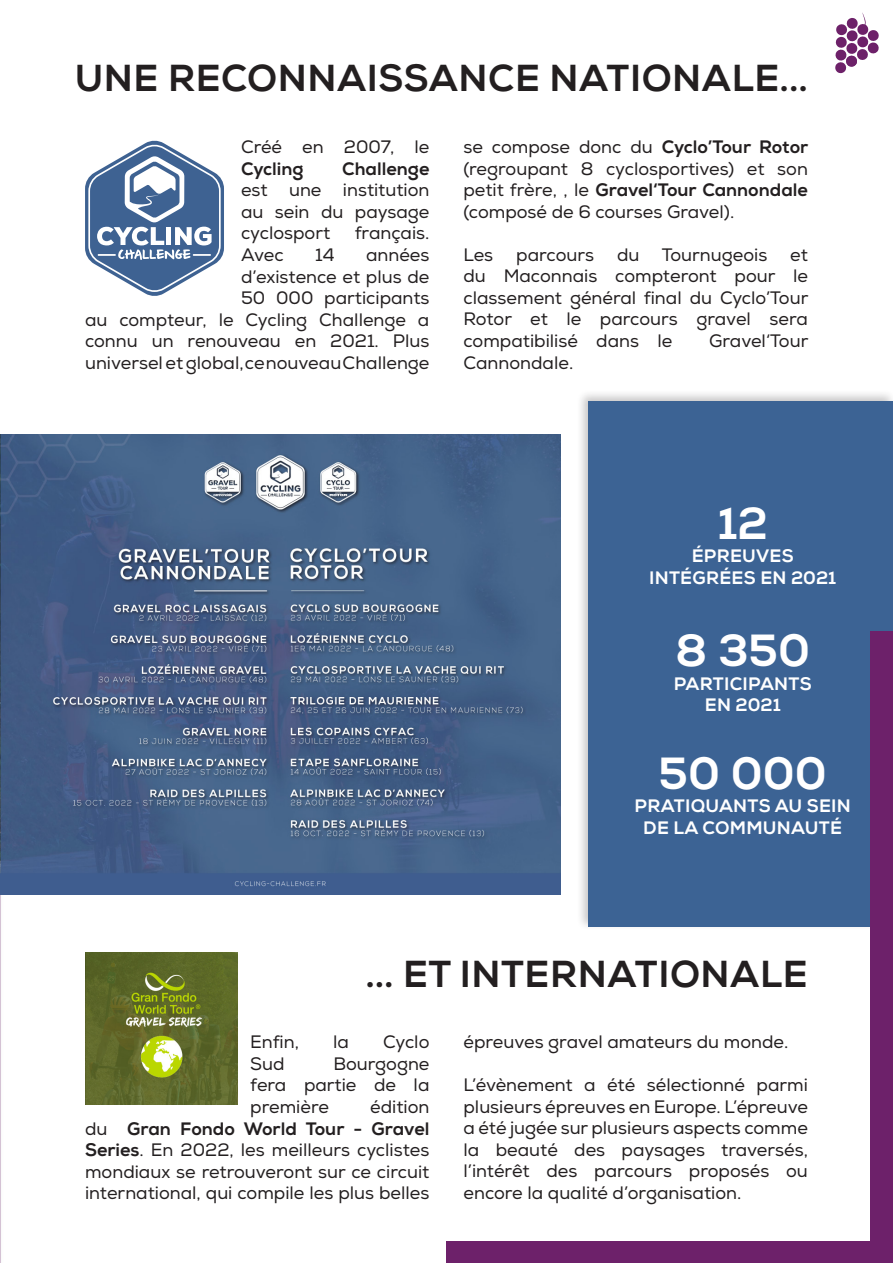
<style>
.page{position:relative;width:893px;height:1263px;background:#fff}
.page>*{position:absolute;margin:0;border:0;box-sizing:border-box;transform-origin:0 0}
.t1{font:800 45px "Nexa";color:#fff}
.t2{font:800 37.5px "Nexa";letter-spacing:.015em;color:#231f20}
.t3{font:18px/21.6px "Nexa";color:#231f20;text-align:justify}
.t4{font:800 18px/21.6px "Nexa";letter-spacing:.015em;color:#fff;text-align:center}
.s1{font-weight:800}
</style>
<div class="page">
<svg style="left:835px;top:12px;width:44px;height:61px"></svg>
<hr style="left:0;top:717px;width:4px;height:546px;background:#231f20;opacity:.25">
<svg style="left:85px;top:140px;width:139px;height:156px"></svg>
<div style="left:576px;top:389px;width:317px;height:542px;background:#231f20;opacity:.25"></div>
<div style="left:589px;top:402px;width:304px;height:525px;background:#3c6394"></div>
<img style="left:85px;top:953px;width:153px;height:152px">
<img style="left:0;top:434px;width:561px;height:460px">
<div style="left:871px;top:631px;width:22px;height:632px;background:#6d216a"></div>
<div style="left:446px;top:1242px;width:425px;height:21px;background:#6d216a"></div>
<p class="t2" style="left:75px;top:55px;width:735px">UNE RECONNAISSANCE NATIONALE...</p>
<p class="t3" style="left:241px;top:136px;width:190px">Créé en 2007, le<br><span class="s1">Cycling</span></p>
<p class="t3" style="left:241px;top:158px;width:190px;text-indent:101px"><span class="s1">Challenge </span>est une institution au sein du paysage cyclosport</p>
<p class="t3" style="left:355px;top:223px;width:76px">français.</p>
<p class="t3" style="left:85px;top:244px;width:346px;text-align:right">années<br>d’existence et plus de<br>50 000 participants<br>au compteur, le Cycling Challenge a connu un renouveau en 2021. Plus universel et global, ce nouveau Challenge</p>
<p class="t3" style="left:241px;top:244px;width:44px">Avec</p>
<p class="t3" style="left:315px;top:244px;width:21px">14</p>
<p class="t3" style="left:463px;top:136px;width:346px">se compose donc du <span class="s1">Cyclo’Tour Rotor </span>(regroupant 8 cyclosportives) et son petit frère, , le <span class="s1">Gravel‘Tour Cannondale </span>(composé de 6 courses Gravel).</p>
<p class="t3" style="left:463px;top:244px;width:31px">Les</p>
<p class="t3" style="left:516px;top:244px;width:79px">parcours</p>
<p class="t3" style="left:617px;top:244px;width:152px">du Tournugeois</p>
<p class="t3" style="left:463px;top:244px;width:346px;text-indent:327px">et du Maconnais compteront pour le classement général final du Cyclo’Tour Rotor et le parcours gravel sera compatibilisé dans le</p>
<p class="t3" style="left:709px;top:330px;width:101px">Gravel‘Tour</p>
<p class="t3" style="left:463px;top:352px;width:111px">Cannondale.</p>
<p class="t1" style="left:717px;top:495px;width:52px">12</p>
<p class="t4" style="left:692px;top:545px;width:104px">ÉPREUVES</p>
<p class="t4" style="left:649px;top:567px;width:189px">INTÉGRÉES EN 2021</p>
<p class="t1" style="left:675px;top:623px;width:136px">8 350</p>
<p class="t4" style="left:674px;top:673px;width:140px">PARTICIPANTS</p>
<p class="t4" style="left:705px;top:695px;width:77px">EN 2021</p>
<p class="t1" style="left:659px;top:745px;width:170px">50 000</p>
<p class="t4" style="left:635px;top:795px;width:218px">PRATIQUANTS AU SEIN<br>DE LA COMMUNAUTÉ</p>
<p class="t2" style="left:365px;top:951px;width:444px">... ET INTERNATIONALE</p>
<p class="t3" style="left:250px;top:1031px;width:50px">Enfin,</p>
<p class="t3" style="left:333px;top:1031px;width:17px">la</p>
<p class="t3" style="left:383px;top:1031px;width:48px">Cyclo</p>
<p class="t3" style="left:250px;top:1053px;width:36px">Sud</p>
<p class="t3" style="left:250px;top:1053px;width:181px;text-indent:83px">Bourgogne fera partie de la première</p>
<p class="t3" style="left:85px;top:1096px;width:346px;text-indent:285px">édition du <span class="s1">Gran Fondo World Tour - Gravel Series</span>. En 2022, les meilleurs cyclistes mondiaux se retrouveront sur ce circuit international, qui compile les plus belles</p>
<p class="t3" style="left:463px;top:1031px;width:326px">épreuves gravel amateurs du monde.</p>
<p class="t3" style="left:463px;top:1074px;width:346px">L’évènement a été sélectionné parmi plusieurs épreuves en Europe. L’épreuve a été jugée sur plusieurs aspects comme la beauté des paysages traversés, l’intérêt des parcours proposés ou encore la qualité d’organisation.</p>
</div>
